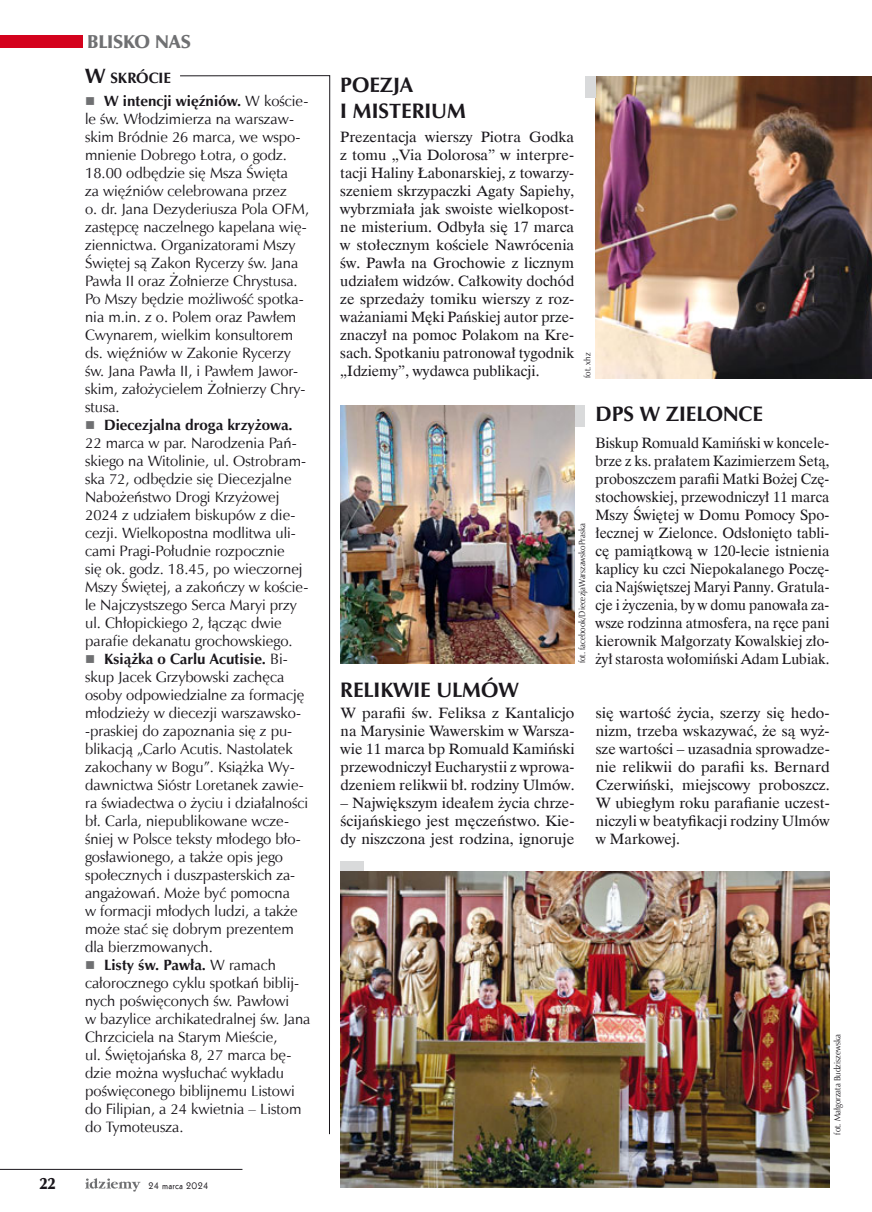
<style>
.page{position:relative;width:872px;height:1212px;background:#fff}
.page>*{position:absolute;margin:0;border:0;box-sizing:border-box;transform-origin:0 0}
.t1{font:700 21px/25.2px "Zapf Humnst EU";color:#1a171c}
.t2{font:18.75px "Zapf Humnst Ult EU";letter-spacing:-.005em;color:#6f7072}
.t3{font:16.5px "Zapf Humnst Ult EU";color:#1a171c;scale:.9 1}
.t4{font:15px/18px "Zapf Humnst EU";color:#1a171c}
.t5{font:15px/18px "Dutch 801 EU";color:#1a171c;text-align:justify}
.t6{font:15px/18px "Dutch 801 EU";color:#1a171c;text-align:justify;scale:1.05 1}
.t7{font:700 15px "Zapf Humnst EU";color:#1a171c}
.t8{font:10.5px "Geometric 231 EU";letter-spacing:.005em;color:#1a171c}
.t9{font:9px "Zapf Humnst EU";color:#1a171c;scale:.9 1}
.s1{font-size:21px}
.s2{color:#6f7072}
.s3{font-weight:700}
</style>
<div class="page">
<svg style="left:85px;top:1178px;width:56px;height:13px"></svg>
<hr style="left:0;top:1169px;width:242px;height:1px;background:#1a171c">
<div style="left:0;top:35px;width:83px;height:13px;background:#d4021d"></div>
<svg style="left:180px;top:75px;width:150px;height:1060px"></svg>
<img style="left:595px;top:77px;width:277px;height:301px">
<div style="left:585px;top:77px;width:10px;height:21px;background:#d9dadb"></div>
<div style="left:574px;top:405px;width:11px;height:21px;background:#d9dadb"></div>
<div style="left:340px;top:861px;width:24px;height:11px;background:#d9dadb"></div>
<img style="left:341px;top:872px;width:488px;height:316px">
<img style="left:340px;top:405px;width:234px;height:259px">
<p class="t2" style="left:87px;top:30px;width:105px">BLISKO NAS</p>
<p class="t7" style="left:85px;top:68px;width:87px"><span class="s1">W</span> SKRÓCIE</p>
<p class="t4" style="left:85px;top:92px;width:226px"><span class="s2">■</span> <span class="s3">W intencji więźniów.</span> W koście&shy;le św. Włodzimierza na warszaw&shy;skim Bródnie 26 marca, we wspo&shy;mnienie Dobrego Łotra, o godz.<br>18.00 odbędzie się Msza Święta<br>za więźniów celebrowana przez<br>o. dr. Jana Dezyderiusza Pola OFM, zastępcę naczelnego kapelana wię&shy;ziennictwa. Organizatorami Mszy<br>Świętej są Zakon Rycerzy św. Jana<br>Pawła II oraz Żołnierze Chrystusa.<br>Po Mszy będzie możliwość spotka&shy;nia m.in. z o. Polem oraz Pawłem<br>Cwynarem, wielkim konsultorem ds. więźniów w Zakonie Rycerzy św. Jana Pawła II, i Pawłem Jawor&shy;skim, założycielem Żołnierzy Chry&shy;stusa.</p>
<p class="t4" style="left:85px;top:416px;width:225px"><span class="s2">■</span> <span class="s3">Diecezjalna droga krzyżowa.<br></span>22 marca w par. Narodzenia Pań&shy;skiego na Witolinie, ul. Ostrobram&shy;ska 72, odbędzie się Diecezjalne<br>Nabożeństwo Drogi Krzyżowej<br>2024 z udziałem biskupów z die&shy;cezji. Wielkopostna modlitwa uli&shy;cami Pragi-Południe rozpocznie<br>się ok. godz. 18.45, po wieczornej<br>Mszy Świętej, a zakończy w koście&shy;le Najczystszego Serca Maryi przy ul. Chłopickiego 2, łącząc dwie parafie dekanatu grochowskiego.</p>
<p class="t4" style="left:85px;top:650px;width:224px"><span class="s2">■</span> <span class="s3">Książka o Carlu Acutisie.</span> Bi&shy;skup Jacek Grzybowski zachęca osoby odpowiedzialne za formację młodzieży w diecezji warszawsko--praskiej do zapoznania się z pu&shy;blikacją „Carlo Acutis. Nastolatek zakochany w Bogu”. Książka Wy&shy;dawnictwa Sióstr Loretanek zawie&shy;ra świadectwa o życiu i działalności bł. Carla, niepublikowane wcze&shy;śniej w Polsce teksty młodego bło&shy;gosławionego, a także opis jego społecznych i duszpasterskich za&shy;angażowań. Może być pomocna<br>w formacji młodych ludzi, a także może stać się dobrym prezentem dla bierzmowanych.</p>
<p class="t4" style="left:85px;top:956px;width:227px"><span class="s2">■</span> <span class="s3">Listy św. Pawła.</span> W ramach całorocznego cyklu spotkań biblij&shy;nych poświęconych św. Pawłowi<br>w bazylice archikatedralnej św. Jana<br>Chrzciciela na Starym Mieście,<br>ul. Świętojańska 8, 27 marca bę&shy;dzie można wysłuchać wykładu poświęconego biblijnemu Listowi do Filipian, a 24 kwietnia – Listom do Tymoteusza.</p>
<p class="t3" style="left:39px;top:1173px;width:20px">22</p>
<p class="t8" style="left:148px;top:1178px;width:62px">24 marca 2024</p>
<p class="t1" style="left:340px;top:72px;width:127px">POEZJA<br>I MISTERIUM</p>
<p class="t5" style="left:340px;top:127px;width:235px">Prezentacja wierszy Piotra Godka z tomu „Via Dolorosa” w interpre&shy;tacji Haliny Łabonarskiej, z towarzy&shy;szeniem skrzypaczki Agaty Sapiehy, wybrzmiała jak swoiste wielkopost&shy;ne misterium. Odbyła się 17 marca w stołecznym kościele Nawrócenia św. Pawła na Grochowie z licznym udziałem widzów. Całkowity dochód ze sprzedaży tomiku wierszy z roz&shy;ważaniami Męki Pańskiej autor prze&shy;znaczył na pomoc Polakom na Kre&shy;sach. Spotkaniu patronował tygodnik „Idziemy”, wydawca publikacji.</p>
<p class="t9" style="left:582px;top:378px;width:30px;rotate:-90deg">fot. xhz</p>
<p class="t1" style="left:340px;top:677px;width:180px">RELIKWIE ULMÓW</p>
<p class="t1" style="left:595px;top:401px;width:169px">DPS W ZIELONCE</p>
<p class="t5" style="left:595px;top:433px;width:235px">Biskup Romuald Kamiński w koncele&shy;brze z ks. prałatem Kazimierzem Setą, proboszczem parafii Matki Bożej Czę&shy;stochowskiej, przewodniczył 11 marca Mszy Świętej w Domu Pomocy Spo&shy;łecznej w Zielonce. Odsłonięto tabli&shy;cę pamiątkową w 120-lecie istnienia kaplicy ku czci Niepokalanego Poczę&shy;cia Najświętszej Maryi Panny. Gratula&shy;cje i życzenia, by w domu panowała za&shy;wsze rodzinna atmosfera, na ręce pani kierownik Małgorzaty Kowalskiej zło&shy;żył starosta wołomiński Adam Lubiak.</p>
<p class="t9" style="left:576px;top:663px;width:157px;rotate:-90deg">fot. facebook/DiecezjaWarszawskoPraska</p>
<p class="t6" style="left:341px;top:703px;width:224px">W parafii św. Feliksa z Kantalicjo na Marysinie Wawerskim w Warsza&shy;wie 11 marca bp Romuald Kamiński przewodniczył Eucharystii z wprowa&shy;dzeniem relikwii bł. rodziny Ulmów.</p>
<p class="t5" style="left:341px;top:793px;width:235px">– Największym ideałem życia chrze&shy;ścijańskiego jest męczeństwo. Kie&shy;dy niszczona jest rodzina, ignoruje</p>
<p class="t6" style="left:596px;top:703px;width:224px">się wartość życia, szerzy się hedo&shy;nizm, trzeba wskazywać, że są wyż&shy;sze wartości – uzasadnia sprowadze&shy;nie relikwii do parafii ks. Bernard Czerwiński, miejscowy proboszcz.<br>W ubiegłym roku parafianie uczest&shy;niczyli w beatyfikacji rodziny Ulmów w Markowej.</p>
<p class="t9" style="left:832px;top:1134px;width:113px;rotate:-90deg">fot. Małgorzata Budziszewska</p>
</div>
